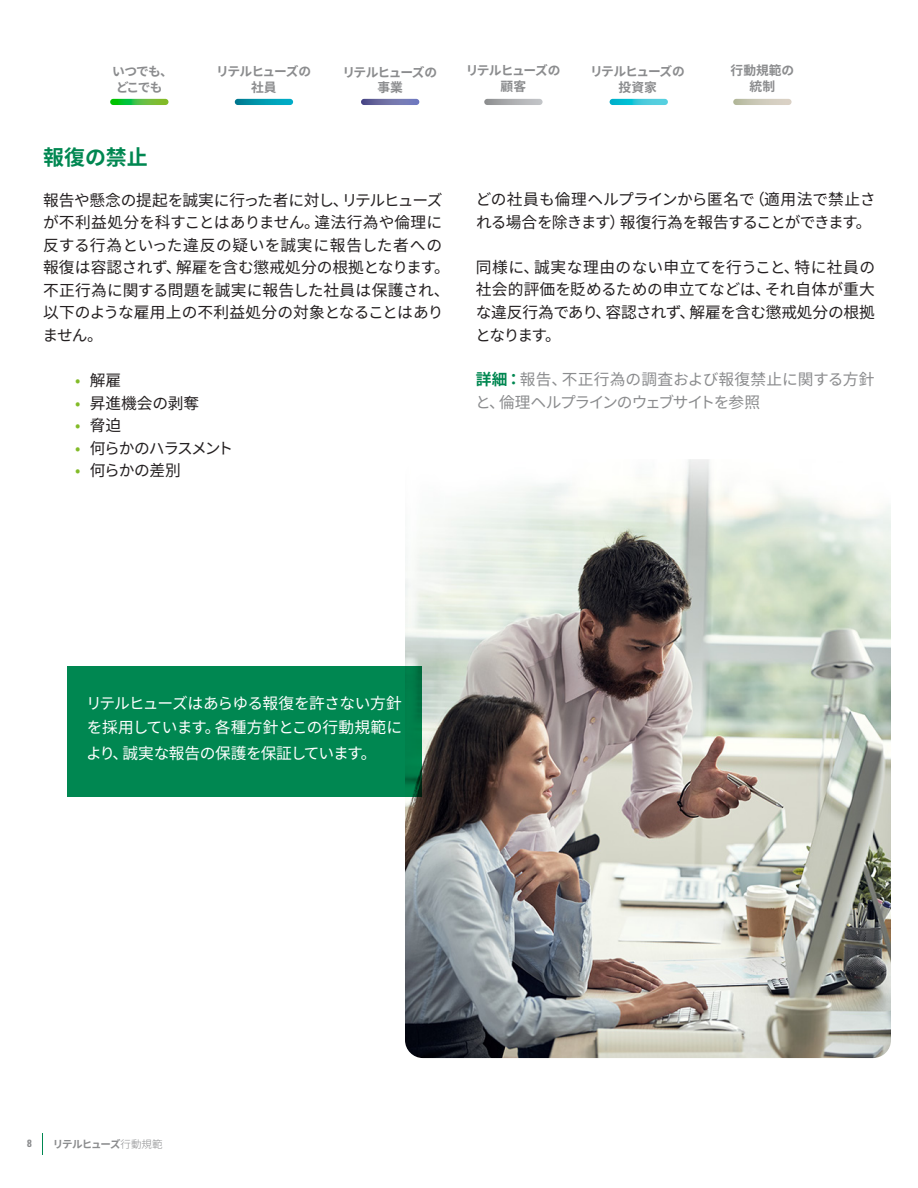
<style>
.page{position:relative;width:918px;height:1188px;background:#fff}
.page>*{position:absolute;margin:0;border:0;box-sizing:border-box;transform-origin:0 0}
.t1{font:700 21px "Noto Sans CJ Kjp";color:#008751}
.t2{font:15.75px/22.5px "Noto Sans CJ Kjp";letter-spacing:-.01em;color:#231f20}
.t3{font:15.75px/24px "Noto Sans CJ Kjp";letter-spacing:-.035em;color:#fff}
.t4{font:15.75px/22.8px "Noto Sans CJ Kjp";letter-spacing:-.03em;color:#231f20}
.t5{font:15.75px/22.5px "Noto Sans CJ Kjp";letter-spacing:-.035em;color:#8b8c8e}
.t6{font:15.75px "Noto Sans CJ Kjp";letter-spacing:-.075em;color:#231f20}
.TOC_1{font:700 12.75px/15.3px "Noto Sans CJ Kjp";letter-spacing:-.07em;color:#8b8c8e;text-align:center}
.t7{font:700 10.5px "Noto Sans CJ Kjp";letter-spacing:-.09em;color:#8b8c8e}
.t8{font:700 condensed 10.5px "Univers LT Std";color:#8b8c8e}
.s1{color:#82bb27}
.s2{font-weight:700;color:#008751}
.s3{font-weight:300}
</style>
<div class="page">
<img style="left:405px;top:459px;width:486px;height:599px">
<div style="left:68px;top:666px;width:354px;height:131px;background:#008751"></div>
<svg style="left:235px;top:99px;width:58px;height:6px"></svg>
<svg style="left:484px;top:99px;width:59px;height:6px"></svg>
<svg style="left:361px;top:99px;width:58px;height:6px"></svg>
<svg style="left:610px;top:99px;width:58px;height:6px"></svg>
<svg style="left:733px;top:99px;width:59px;height:6px"></svg>
<svg style="left:110px;top:99px;width:58px;height:6px"></svg>
<svg style="left:42px;top:1133px;width:1px;height:21px"></svg>
<p class="TOC_1" style="left:112px;top:64px;width:62px">いつでも、どこでも</p>
<p class="TOC_1" style="left:216px;top:64px;width:96px">リテルヒューズの社員</p>
<p class="TOC_1" style="left:466px;top:63px;width:96px">リテルヒューズの顧客</p>
<p class="TOC_1" style="left:342px;top:65px;width:96px">リテルヒューズの事業</p>
<p class="TOC_1" style="left:590px;top:64px;width:96px">リテルヒューズの投資家</p>
<p class="TOC_1" style="left:731px;top:63px;width:65px">行動規範の統制</p>
<p class="t1" style="left:43px;top:146px;width:106px">報復の禁止</p>
<p class="t2" style="left:43px;top:189px;width:409px">報告や懸念の提起を誠実に行った者に対し、リテルヒューズが不利益処分を科すことはありません。違法行為や倫理に反する行為といった違反の疑いを誠実に報告した者への報復は容認されず、解雇を含む懲戒処分の根拠となります。不正行為に関する問題を誠実に報告した社員は保護され、以下のような雇用上の不利益処分の対象となることはありません。</p>
<p class="t2" style="left:75px;top:369px;width:48px"><span class="s1">•</span> 解雇</p>
<p class="t2" style="left:75px;top:392px;width:126px"><span class="s1">•</span> 昇進機会の剥奪</p>
<p class="t2" style="left:75px;top:414px;width:48px"><span class="s1">•</span> 脅迫</p>
<p class="t6" style="left:75px;top:439px;width:160px"><span class="s1">•</span> 何らかのハラスメント</p>
<p class="t2" style="left:75px;top:459px;width:107px"><span class="s1">•</span> 何らかの差別</p>
<p class="t4" style="left:476px;top:188px;width:402px">どの社員も倫理ヘルプラインから匿名で（適用法で禁止される場合を除きます）報復行為を報告することができます。</p>
<p class="t2" style="left:475px;top:256px;width:401px;text-align:justify">同様に、誠実な理由のない申立てを行うこと、特に社員の社会的評価を貶めるための申立てなどは、それ自体が重大な違反行為であり、容認されず、解雇を含む懲戒処分の根拠となります。</p>
<p class="t5" style="left:475px;top:368px;width:401px"><span class="s2">詳細：</span>報告、不正行為の調査および報復禁止に関する方針と、倫理ヘルプラインのウェブサイトを参照</p>
<p class="t3" style="left:86px;top:691px;width:318px">リテルヒューズはあらゆる報復を許さない方針を採用しています。各種方針とこの行動規範に</p>
<p class="t3" style="left:86px;top:742px;width:292px">より、誠実な報告の保護を保証しています。</p>
<p class="t8" style="left:27px;top:1137px;width:6px">8</p>
<p class="t7" style="left:53px;top:1138px;width:111px">リテルヒューズ<span class="s3">行動規範</span></p>
</div>
